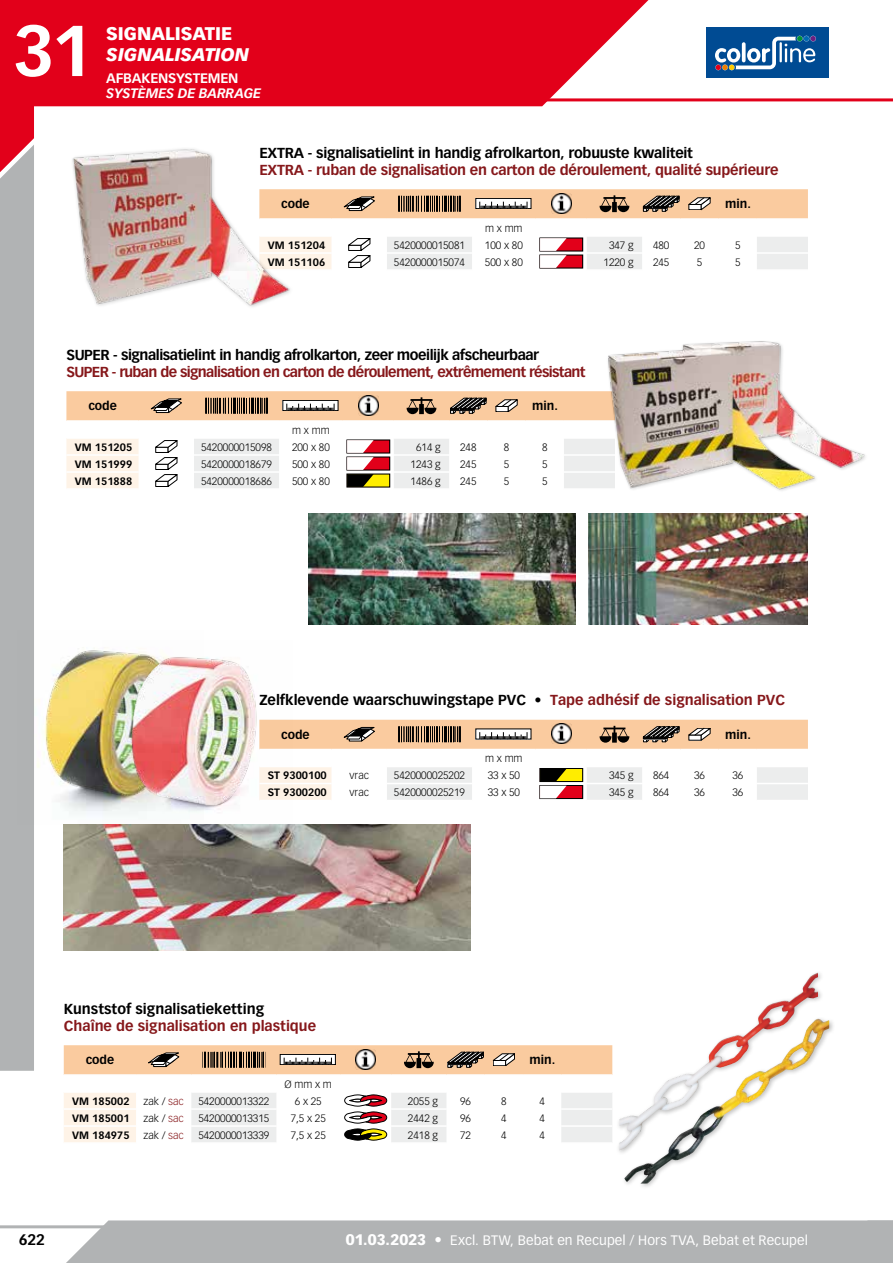
<style>
.page{position:relative;width:893px;height:1263px;background:#fff}
.page>*{position:absolute;margin:0;border:0;box-sizing:border-box;transform-origin:0 0}
.t1{font:700 70.5px "Vectora LT Std";color:#fff}
.t2{font:italic 900 18px "Vectora LT Std";letter-spacing:-.005em;color:#fff}
.t3{font:900 18px "Vectora LT Std";color:#fff}
.t4{font:700 15px "Vectora LT Std";color:#000}
.t5{font:700 14.25px "Vectora LT Std";letter-spacing:-.015em;color:#000}
.t6{font:700 14.25px "Vectora LT Std";letter-spacing:-.015em;color:#86181b}
.t7{font:700 14.25px "Vectora LT Std";letter-spacing:-.045em;color:#86181b}
.t8{font:13.5px "Vectora LT Std";letter-spacing:.005em;color:#fff}
.t9{font:italic 700 13.5px "Vectora LT Std";letter-spacing:-.015em;color:#fff}
.t10{font:700 13.5px "Vectora LT Std";letter-spacing:-.015em;color:#fff}
.t11{font:700 12px "Vectora LT Std";color:#000}
.t12{font:300 10.5px "Vectora LT Std";color:#000}
.t13{font:700 10.5px "Vectora LT Std";color:#000}
.s1{color:#86181b}
.s2{font-weight:900;font-size:15px}
.s3{font-size:15px}
</style>
<div class="page">
<svg style="left:0;top:0;width:670px;height:106px;background:#e51c33"></svg>
<svg style="left:45px;top:1220px;width:848px;height:43px;background:#b5b7b8"></svg>
<svg style="left:0;top:32px;width:34px;height:1039px;background:#b79b9f"></svg>
<hr style="left:0;top:98px;width:893px;height:3px;background:#e2001a">
<hr style="left:0;top:1225px;width:893px;height:3px;background:#b1b3b4">
<img style="left:759px;top:972px;width:59px;height:44px">
<div style="left:622px;top:1016px;width:213px;height:174px;background:#000;opacity:.25"></div>
<img style="left:801px;top:1018px;width:18px;height:25px">
<div style="left:706px;top:28px;width:122px;height:50px;background:#004b93"></div>
<svg style="left:715px;top:36px;width:101px;height:34px"></svg>
<img style="left:589px;top:513px;width:219px;height:111px">
<img style="left:308px;top:513px;width:267px;height:111px">
<img style="left:64px;top:825px;width:407px;height:126px">
<svg style="left:64px;top:1045px;width:548px;height:30px;background:#dfb996"></svg>
<svg style="left:64px;top:1093px;width:548px;height:49px"></svg>
<svg style="left:324px;top:189px;width:484px;height:30px;background:#dab693"></svg>
<svg style="left:324px;top:237px;width:484px;height:32px"></svg>
<svg style="left:66px;top:391px;width:524px;height:30px;background:#ddb895"></svg>
<svg style="left:66px;top:439px;width:524px;height:49px"></svg>
<svg style="left:293px;top:720px;width:515px;height:29px;background:#dbb591"></svg>
<svg style="left:293px;top:767px;width:515px;height:33px"></svg>
<img style="left:590px;top:341px;width:275px;height:150px">
<img style="left:22px;top:124px;width:302px;height:202px">
<img style="left:17px;top:630px;width:86px;height:195px">
<img style="left:103px;top:651px;width:190px;height:182px">
<h1 class="t1" style="left:13px;top:8px;width:82px">31</h1>
<h2 class="t3" style="left:106px;top:22px;width:128px">SIGNALISATIE</h2>
<h2 class="t2" style="left:106px;top:43px;width:144px">SIGNALISATION</h2>
<p class="t10" style="left:106px;top:70px;width:134px">AFBAKENSYSTEMEN</p>
<p class="t9" style="left:106px;top:85px;width:156px">SYSTÈMES DE BARRAGE</p>
<h3 class="t5" style="left:259px;top:144px;width:435px">EXTRA - signalisatielint in handig afrolkarton, robuuste kwaliteit</h3>
<h3 class="t6" style="left:259px;top:161px;width:521px">EXTRA - ruban de signalisation en carton de déroulement, qualité supérieure</h3>
<p class="t11" style="left:281px;top:197px;width:30px">code</p>
<p class="t11" style="left:725px;top:197px;width:27px">min.</p>
<p class="t12" style="left:485px;top:222px;width:39px">m x mm</p>
<p class="t13" style="left:268px;top:238px;width:59px">VM 151204</p>
<p class="t12" style="left:394px;top:239px;width:72px">5420000015081</p>
<p class="t12" style="left:485px;top:239px;width:39px">100 x 80</p>
<p class="t12" style="left:609px;top:239px;width:26px">347 g</p>
<p class="t12" style="left:653px;top:239px;width:18px">480</p>
<p class="t12" style="left:694px;top:239px;width:12px">20</p>
<p class="t12" style="left:735px;top:239px;width:7px">5</p>
<p class="t13" style="left:268px;top:255px;width:59px">VM 151106</p>
<p class="t12" style="left:394px;top:256px;width:72px">5420000015074</p>
<p class="t12" style="left:485px;top:256px;width:39px">500 x 80</p>
<p class="t12" style="left:604px;top:256px;width:32px">1220 g</p>
<p class="t12" style="left:653px;top:256px;width:18px">245</p>
<p class="t12" style="left:697px;top:256px;width:7px">5</p>
<p class="t12" style="left:735px;top:256px;width:7px">5</p>
<h3 class="t5" style="left:66px;top:346px;width:474px">SUPER - signalisatielint in handig afrolkarton, zeer moeilijk afscheurbaar</h3>
<h3 class="t7" style="left:66px;top:363px;width:521px">SUPER - ruban de signalisation en carton de déroulement, extrêmement résistant</h3>
<p class="t11" style="left:88px;top:399px;width:30px">code</p>
<p class="t11" style="left:532px;top:399px;width:27px">min.</p>
<p class="t12" style="left:292px;top:424px;width:39px">m x mm</p>
<p class="t13" style="left:75px;top:440px;width:59px">VM 151205</p>
<p class="t12" style="left:201px;top:441px;width:72px">5420000015098</p>
<p class="t12" style="left:292px;top:441px;width:39px">200 x 80</p>
<p class="t12" style="left:416px;top:441px;width:26px">614 g</p>
<p class="t12" style="left:460px;top:441px;width:18px">248</p>
<p class="t12" style="left:504px;top:441px;width:7px">8</p>
<p class="t12" style="left:542px;top:441px;width:7px">8</p>
<p class="t13" style="left:75px;top:457px;width:59px">VM 151999</p>
<p class="t12" style="left:201px;top:458px;width:72px">5420000018679</p>
<p class="t12" style="left:292px;top:458px;width:39px">500 x 80</p>
<p class="t12" style="left:411px;top:458px;width:32px">1243 g</p>
<p class="t12" style="left:460px;top:458px;width:18px">245</p>
<p class="t12" style="left:504px;top:458px;width:7px">5</p>
<p class="t12" style="left:542px;top:458px;width:7px">5</p>
<p class="t13" style="left:75px;top:474px;width:59px">VM 151888</p>
<p class="t12" style="left:201px;top:475px;width:72px">5420000018686</p>
<p class="t12" style="left:292px;top:475px;width:39px">500 x 80</p>
<p class="t12" style="left:411px;top:475px;width:32px">1486 g</p>
<p class="t12" style="left:460px;top:475px;width:18px">245</p>
<p class="t12" style="left:504px;top:475px;width:7px">5</p>
<p class="t12" style="left:542px;top:475px;width:7px">5</p>
<h3 class="t5" style="left:259px;top:692px;width:527px">Zelfklevende waarschuwingstape PVC • <span class="s1">Tape adhésif de signalisation PVC</span></h3>
<p class="t11" style="left:281px;top:727px;width:30px">code</p>
<p class="t11" style="left:725px;top:727px;width:27px">min.</p>
<p class="t12" style="left:485px;top:752px;width:39px">m x mm</p>
<p class="t13" style="left:268px;top:769px;width:60px">ST 9300100</p>
<p class="t12" style="left:350px;top:769px;width:21px">vrac</p>
<p class="t12" style="left:394px;top:769px;width:72px">5420000025202</p>
<p class="t12" style="left:488px;top:769px;width:34px">33 x 50</p>
<p class="t12" style="left:609px;top:769px;width:26px">345 g</p>
<p class="t12" style="left:653px;top:769px;width:18px">864</p>
<p class="t12" style="left:694px;top:769px;width:12px">36</p>
<p class="t12" style="left:732px;top:769px;width:12px">36</p>
<p class="t13" style="left:268px;top:786px;width:60px">ST 9300200</p>
<p class="t12" style="left:350px;top:786px;width:21px">vrac</p>
<p class="t12" style="left:394px;top:786px;width:72px">5420000025219</p>
<p class="t12" style="left:488px;top:786px;width:34px">33 x 50</p>
<p class="t12" style="left:609px;top:786px;width:26px">345 g</p>
<p class="t12" style="left:653px;top:786px;width:18px">864</p>
<p class="t12" style="left:694px;top:786px;width:12px">36</p>
<p class="t12" style="left:732px;top:786px;width:12px">36</p>
<h3 class="t5" style="left:64px;top:1000px;width:202px">Kunststof signalisatieketting</h3>
<h3 class="t6" style="left:64px;top:1017px;width:254px">Chaîne de signalisation en plastique</h3>
<p class="t11" style="left:86px;top:1053px;width:30px">code</p>
<p class="t11" style="left:529px;top:1053px;width:27px">min.</p>
<p class="t12" style="left:285px;top:1078px;width:49px">Ø mm x m</p>
<p class="t13" style="left:72px;top:1094px;width:59px">VM 185002</p>
<p class="t12" style="left:144px;top:1095px;width:42px">zak / <span class="s1">sac</span></p>
<p class="t12" style="left:198px;top:1095px;width:72px">5420000013322</p>
<p class="t12" style="left:295px;top:1095px;width:28px">6 x 25</p>
<p class="t12" style="left:408px;top:1095px;width:32px">2055 g</p>
<p class="t12" style="left:460px;top:1095px;width:12px">96</p>
<p class="t12" style="left:501px;top:1095px;width:7px">8</p>
<p class="t12" style="left:539px;top:1095px;width:7px">4</p>
<p class="t13" style="left:72px;top:1111px;width:59px">VM 185001</p>
<p class="t12" style="left:144px;top:1112px;width:42px">zak / <span class="s1">sac</span></p>
<p class="t12" style="left:198px;top:1112px;width:72px">5420000013315</p>
<p class="t12" style="left:291px;top:1112px;width:37px">7,5 x 25</p>
<p class="t12" style="left:408px;top:1112px;width:32px">2442 g</p>
<p class="t12" style="left:460px;top:1112px;width:12px">96</p>
<p class="t12" style="left:501px;top:1112px;width:7px">4</p>
<p class="t12" style="left:539px;top:1112px;width:7px">4</p>
<p class="t13" style="left:72px;top:1128px;width:59px">VM 184975</p>
<p class="t12" style="left:144px;top:1129px;width:42px">zak / <span class="s1">sac</span></p>
<p class="t12" style="left:198px;top:1129px;width:72px">5420000013339</p>
<p class="t12" style="left:291px;top:1129px;width:37px">7,5 x 25</p>
<p class="t12" style="left:408px;top:1129px;width:32px">2418 g</p>
<p class="t12" style="left:460px;top:1129px;width:12px">72</p>
<p class="t12" style="left:501px;top:1129px;width:7px">4</p>
<p class="t12" style="left:539px;top:1129px;width:7px">4</p>
<h3 class="t4" style="left:19px;top:1230px;width:28px">622</h3>
<p class="t8" style="left:346px;top:1232px;width:464px"><span class="s2">01.03.2023</span> <span class="s3">•</span> Excl. BTW, Bebat en Recupel / Hors TVA, Bebat et Recupel</p>
</div>
